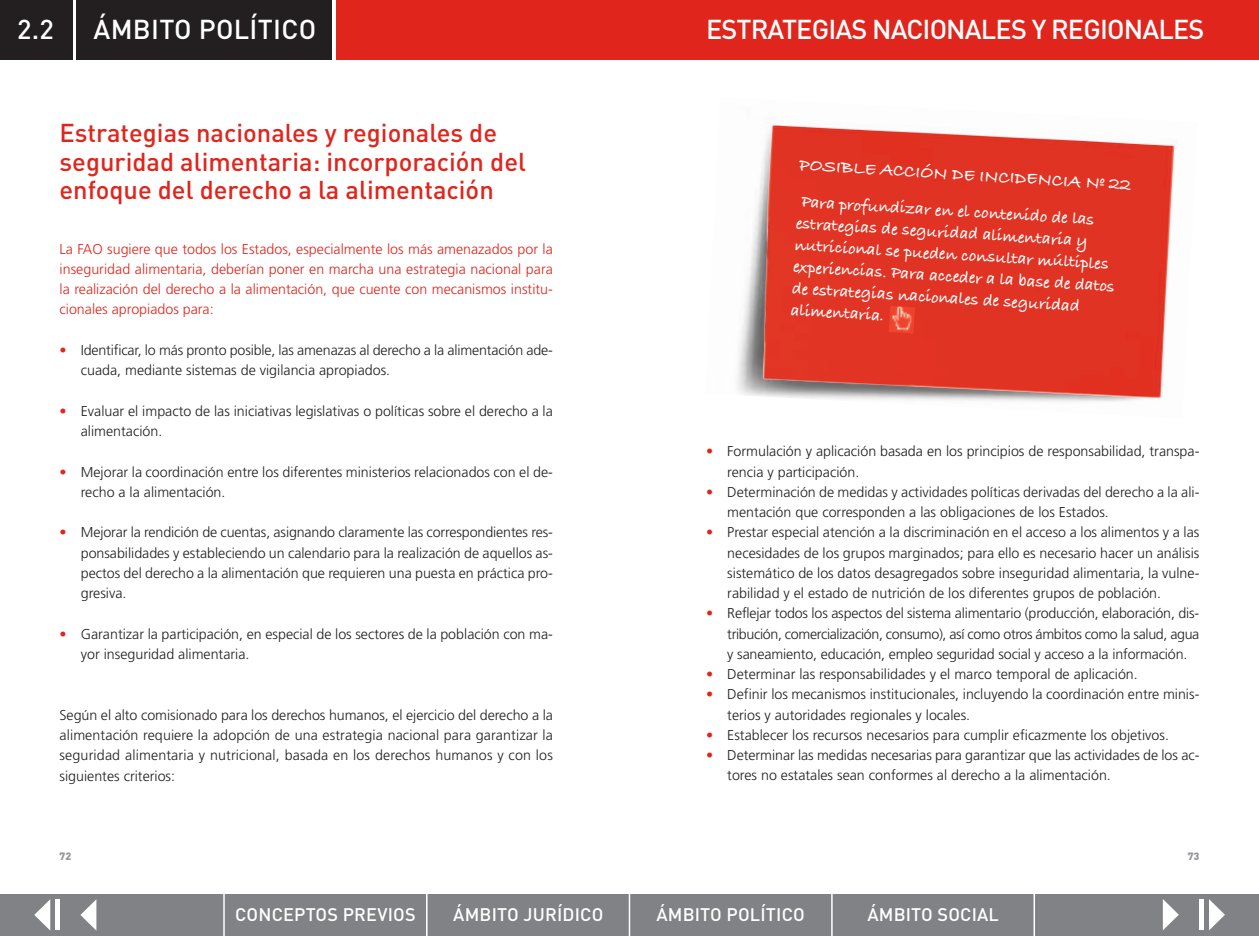
<style>
.page{position:relative;width:1259px;height:936px;background:#fff}
.page>*{position:absolute;margin:0;border:0;box-sizing:border-box;transform-origin:0 0}
.t1{font:500 27px "DIN";letter-spacing:-.03em;color:#fff}
.t2{font:500 27px "DIN";letter-spacing:.01em;color:#fff}
.t3{font:500 25.5px/28.5px "DIN";color:#e0251c}
.t4{font:500 18px "DIN";letter-spacing:.01em;color:#fff}
.t5{font:700 18px "Bradley Hand ITC Std";color:#fff}
.t6{font:700 17.25px/21.3px "Bradley Hand ITC Std";color:#fff}
.t7{font:300 14.25px/20.2px "Frutiger LT Std";color:#231f20}
.t8{font:300 14.25px/20.2px "Frutiger LT Std";color:#e0251c;text-align:justify}
.t9{font:900 10.5px "DIN";color:#939598}
.s1{color:#e0251c}
</style>
<div class="page">
<div style="left:629px;top:0;width:630px;height:60px;background:#e0251c"></div>
<div style="left:336px;top:0;width:293px;height:60px;background:#e0251c"></div>
<div style="left:0;top:0;width:72px;height:60px;background:#231f20"></div>
<div style="left:77px;top:0;width:255px;height:60px;background:#231f20"></div>
<div style="left:0;top:893px;width:1259px;height:42px;background:#808285"></div>
<hr style="left:426px;top:893px;width:1px;height:42px;background:#fff">
<hr style="left:223px;top:893px;width:2px;height:42px;background:#fff">
<svg style="left:34px;top:899px;width:16px;height:31px"></svg>
<svg style="left:80px;top:900px;width:16px;height:30px"></svg>
<div style="left:55px;top:899px;width:5px;height:31px;background:#fff"></div>
<hr style="left:629px;top:893px;width:1px;height:42px;background:#fff">
<hr style="left:831px;top:893px;width:1px;height:42px;background:#fff">
<hr style="left:1033px;top:893px;width:2px;height:42px;background:#fff">
<svg style="left:1209px;top:899px;width:16px;height:31px"></svg>
<svg style="left:1162px;top:899px;width:16px;height:31px"></svg>
<hr style="left:1199px;top:899px;width:4px;height:31px;background:#fff">
<img style="left:737px;top:124px;width:438px;height:278px">
<img style="left:763px;top:125px;width:411px;height:273px">
<img style="left:888px;top:306px;width:27px;height:27px">
<h1 class="t1" style="left:17px;top:14px;width:38px">2.2</h1>
<h1 class="t2" style="left:94px;top:14px;width:224px">ÁMBITO POLÍTICO</h1>
<h1 class="t1" style="left:706px;top:14px;width:500px">ESTRATEGIAS NACIONALES Y REGIONALES</h1>
<h2 class="t3" style="left:60px;top:119px;width:468px">Estrategias nacionales y regionales de seguridad alimentaria: incorporación del enfoque del derecho a la alimentación</h2>
<p class="t8" style="left:60px;top:240px;width:495px">La FAO sugiere que todos los Estados, especialmente los más amenazados por la inseguridad alimentaria, deberían poner en marcha una estrategia nacional para la realización del derecho a la alimentación, que cuente con mecanismos institu&shy;cionales apropiados para:</p>
<p class="t7" style="left:81px;top:341px;width:473px;text-indent:-21px"><span class="s1">•</span> Identificar, lo más pronto posible, las amenazas al derecho a la alimentación ade&shy;cuada, mediante sistemas de vigilancia apropiados.</p>
<p class="t7" style="left:81px;top:402px;width:473px;text-indent:-21px"><span class="s1">•</span> Evaluar el impacto de las iniciativas legislativas o políticas sobre el derecho a la alimentación.</p>
<p class="t7" style="left:81px;top:462px;width:473px;text-indent:-21px"><span class="s1">•</span> Mejorar la coordinación entre los diferentes ministerios relacionados con el de&shy;recho a la alimentación.</p>
<p class="t7" style="left:81px;top:523px;width:473px;text-align:justify;text-indent:-21px"><span class="s1">•</span> Mejorar la rendición de cuentas, asignando claramente las correspondientes res&shy;ponsabilidades y estableciendo un calendario para la realización de aquellos as&shy;pectos del derecho a la alimentación que requieren una puesta en práctica pro&shy;gresiva.</p>
<p class="t7" style="left:81px;top:624px;width:473px;text-indent:-21px"><span class="s1">•</span> Garantizar la participación, en especial de los sectores de la población con ma&shy;yor inseguridad alimentaria.</p>
<p class="t7" style="left:60px;top:705px;width:495px;text-align:justify">Según el alto comisionado para los derechos humanos, el ejercicio del derecho a la alimentación requiere la adopción de una estrategia nacional para garantizar la seguridad alimentaria y nutricional, basada en los derechos humanos y con los siguientes criterios:</p>
<p class="t9" style="left:60px;top:849px;width:13px">72</p>
<p class="t5" style="left:800px;top:154px;width:334px;rotate:3deg">POSIBLE ACCIÓN DE INCIDENCIA Nº 22</p>
<p class="t6" style="left:802px;top:191px;width:295px;rotate:3deg">Para profundizar en el contenido de las</p>
<p class="t6" style="left:795px;top:234px;width:316px;rotate:3deg">nutricional se pueden consultar múltiples</p>
<p class="t6" style="left:796px;top:212px;width:294px;rotate:3deg">estrategias de seguridad alimentaria y</p>
<p class="t6" style="left:793px;top:256px;width:324px;rotate:3deg">experiencias. Para acceder a la base de datos de estrategias nacionales de seguridad alimentaria.</p>
<p class="t7" style="left:727px;top:442px;width:473px;text-indent:-21px"><span class="s1">•</span> Formulación y aplicación basada en los principios de responsabilidad, transpa&shy;rencia y participación.</p>
<p class="t7" style="left:727px;top:483px;width:473px;text-indent:-21px"><span class="s1">•</span> Determinación de medidas y actividades políticas derivadas del derecho a la ali&shy;mentación que corresponden a las obligaciones de los Estados.</p>
<p class="t7" style="left:727px;top:523px;width:473px;text-align:justify;text-indent:-21px"><span class="s1">•</span> Prestar especial atención a la discriminación en el acceso a los alimentos y a las necesidades de los grupos marginados; para ello es necesario hacer un análisis sistemático de los datos desagregados sobre inseguridad alimentaria, la vulne&shy;rabilidad y el estado de nutrición de los diferentes grupos de población.</p>
<p class="t7" style="left:727px;top:604px;width:473px;text-align:justify;text-indent:-21px"><span class="s1">•</span> Reflejar todos los aspectos del sistema alimentario (producción, elaboración, dis&shy;tribución, comercialización, consumo), así como otros ámbitos como la salud, agua y saneamiento, educación, empleo seguridad social y acceso a la información.</p>
<p class="t7" style="left:706px;top:665px;width:433px"><span class="s1">•</span> Determinar las responsabilidades y el marco temporal de aplicación.</p>
<p class="t7" style="left:727px;top:685px;width:473px;text-indent:-21px"><span class="s1">•</span> Definir los mecanismos institucionales, incluyendo la coordinación entre minis&shy;terios y autoridades regionales y locales.</p>
<p class="t7" style="left:706px;top:726px;width:464px"><span class="s1">•</span> Establecer los recursos necesarios para cumplir eficazmente los objetivos.</p>
<p class="t7" style="left:727px;top:746px;width:473px;text-indent:-21px"><span class="s1">•</span> Determinar las medidas necesarias para garantizar que las actividades de los ac&shy;tores no estatales sean conformes al derecho a la alimentación.</p>
<p class="t9" style="left:1187px;top:849px;width:13px">73</p>
<p class="t4" style="left:235px;top:903px;width:182px">CONCEPTOS PREVIOS</p>
<p class="t4" style="left:453px;top:903px;width:152px">ÁMBITO JURÍDICO</p>
<p class="t4" style="left:656px;top:903px;width:150px">ÁMBITO POLÍTICO</p>
<p class="t4" style="left:867px;top:903px;width:133px">ÁMBITO SOCIAL</p>
</div>
